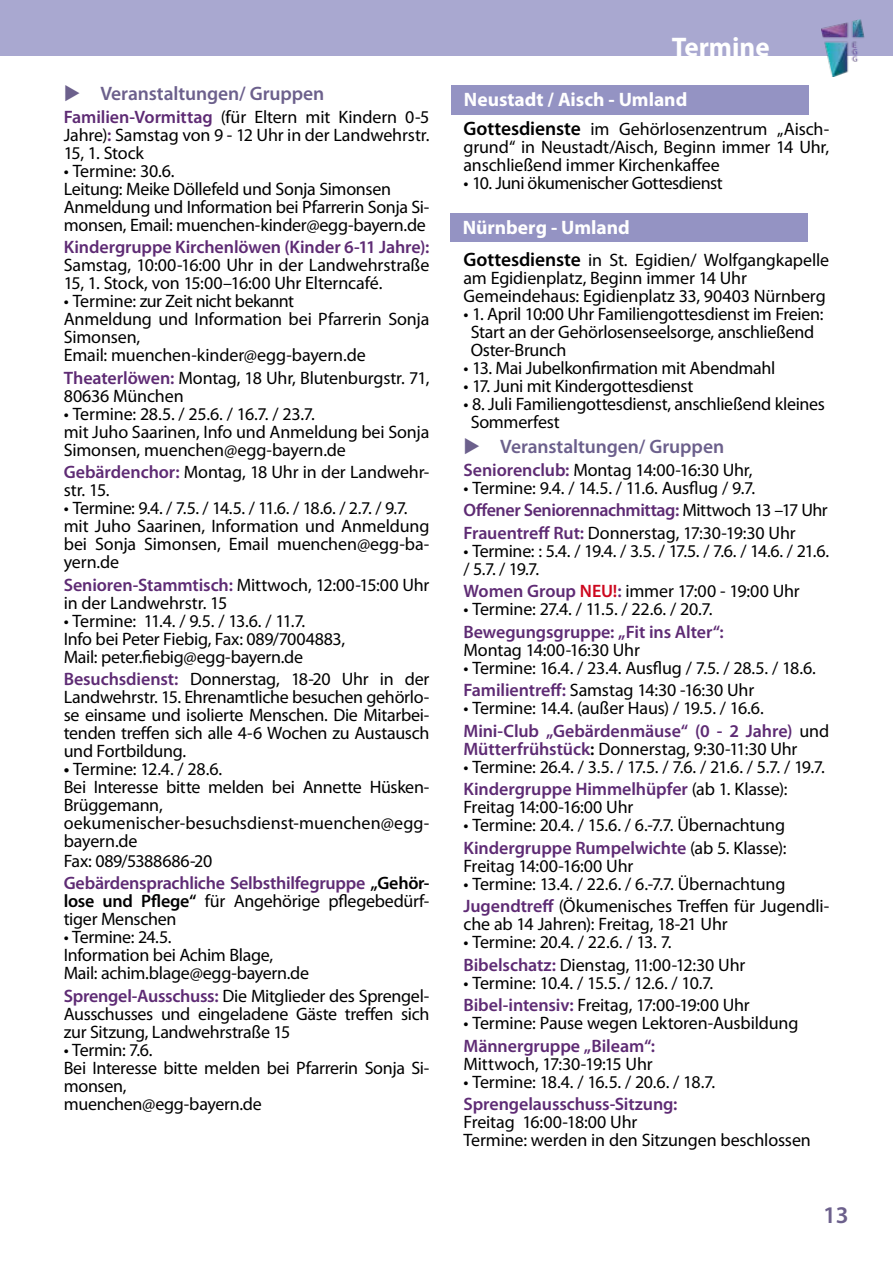
<style>
.page{position:relative;width:893px;height:1263px;background:#fff}
.page>*{position:absolute;margin:0;border:0;box-sizing:border-box;transform-origin:0 0}
.t1{font:700 27px "Myriad Pro";color:#fff}
.t2{font:600 24px "Myriad Pro";color:#6c608c}
.t3{font:600 19.5px "Myriad Pro";letter-spacing:-.005em;color:#6c608c}
.t4{font:700 19.5px "Myriad Pro";color:#fff}
.t5{font:18px/18px "Myriad Pro";letter-spacing:-.01em;color:#000}
.t6{font:600 18px "Myriad Pro";letter-spacing:-.005em;color:#5e2b74}
.t7{font:18px/18px "Myriad Pro";letter-spacing:-.065em;color:#000}
.s1{font-weight:600;color:#5e2b74}
.s2{font-weight:600}
.s3{font-weight:600;font-size:19.5px}
.s4{font-weight:600;color:#cd071e}
</style>
<div class="page">
<div style="left:0;top:0;width:893px;height:55px;background:#a9a8d0"></div>
<img style="left:822px;top:19px;width:54px;height:58px">
<div style="left:451px;top:213px;width:357px;height:29px;background:#9493c3"></div>
<div style="left:452px;top:85px;width:357px;height:30px;background:#9493c3"></div>
<p class="t3" style="left:64px;top:81px;width:262px">◆ Veranstaltungen/ Gruppen</p>
<p class="t5" style="left:64px;top:107px;width:367px;text-align:justify"><span class="s1">Familien-Vormittag</span> (für Eltern mit Kindern 0-5<br>Jahre)<span class="s1">:</span> Samstag von 9 - 12 Uhr in der Landwehrstr.<br>15, 1. Stock</p>
<p class="t5" style="left:64px;top:161px;width:367px">• Termine: 30.6.<br>Leitung: Meike Döllefeld und Sonja Simonsen Anmeldung und Information bei Pfarrerin Sonja Si&shy;monsen, Email: muenchen-kinder@egg-bayern.de</p>
<p class="t6" style="left:64px;top:236px;width:367px">Kindergruppe Kirchenlöwen (Kinder 6-11 Jahre):</p>
<p class="t5" style="left:64px;top:256px;width:367px">Samstag, 10:00-16:00 Uhr in der Landwehrstraße<br>15, 1. Stock, von 15:00–16:00 Uhr Elterncafé.</p>
<p class="t5" style="left:64px;top:292px;width:367px">• Termine: zur Zeit nicht bekannt<br>Anmeldung und Information bei Pfarrerin Sonja Simonsen,<br>Email: muenchen-kinder@egg-bayern.de</p>
<p class="t5" style="left:64px;top:368px;width:367px"><span class="s1">Theaterlöwen:</span> Montag, 18 Uhr, Blutenburgstr. 71,<br>80636 München</p>
<p class="t5" style="left:64px;top:404px;width:367px">• Termine: 28.5. / 25.6. / 16.7. / 23.7.<br>mit Juho Saarinen, Info und Anmeldung bei Sonja<br>Simonsen, muenchen@egg-bayern.de</p>
<p class="t5" style="left:64px;top:463px;width:367px"><span class="s1">Gebärdenchor:</span> Montag, 18 Uhr in der Landwehr&shy;str. 15.</p>
<p class="t5" style="left:64px;top:499px;width:367px">• Termine: 9.4. / 7.5. / 14.5. / 11.6. / 18.6. / 2.7. / 9.7. mit Juho Saarinen, Information und Anmeldung bei Sonja Simonsen, Email muenchen@egg-ba&shy;yern.de</p>
<p class="t5" style="left:64px;top:575px;width:367px"><span class="s1">Senioren-Stammtisch:</span> Mittwoch, 12:00-15:00 Uhr in der Landwehrstr. 15</p>
<p class="t5" style="left:64px;top:611px;width:283px">• Termine: 11.4. / 9.5. / 13.6. / 11.7.<br>Info bei Peter Fiebig, Fax: 089/7004883,<br>Mail: peter.fiebig@egg-bayern.de</p>
<p class="t5" style="left:64px;top:670px;width:367px;text-align:justify"><span class="s1">Besuchsdienst:</span> Donnerstag, 18-20 Uhr in der Landwehrstr. 15. Ehrenamtliche besuchen gehörlo&shy;se einsame und isolierte Menschen. Die Mitarbei&shy;tenden treffen sich alle 4-6 Wochen zu Austausch und Fortbildung.</p>
<p class="t5" style="left:64px;top:760px;width:367px"><span class="s2">•</span> Termine: 12.4. / 28.6.<br>Bei Interesse bitte melden bei Annette Hüsken-<br>Brüggemann, oekumenischer-besuchsdienst-muenchen@egg&shy;bayern.de<br>Fax: 089/5388686-20</p>
<p class="t5" style="left:64px;top:874px;width:367px;text-align:justify"><span class="s1">Gebärdensprachliche Selbsthilfegruppe</span> <span class="s2">„Gehör&shy;lose und Pflege“</span> für Angehörige pflegebedürf&shy;tiger Menschen</p>
<p class="t5" style="left:64px;top:928px;width:247px">• Termine: 24.5.<br>Information bei Achim Blage,<br>Mail: achim.blage@egg-bayern.de</p>
<p class="t5" style="left:64px;top:986px;width:367px;text-align:justify"><span class="s1">Sprengel-Ausschuss:</span> Die Mitglieder des Sprengel-Ausschusses und eingeladene Gäste treffen sich zur Sitzung, Landwehrstraße 15</p>
<p class="t5" style="left:64px;top:1040px;width:367px">• Termin: 7.6.<br>Bei Interesse bitte melden bei Pfarrerin Sonja Si&shy;monsen,<br>muenchen@egg-bayern.de</p>
<h1 class="t1" style="left:672px;top:29px;width:99px">Termine</h1>
<p class="t4" style="left:464px;top:87px;width:225px">Neustadt / Aisch - Umland</p>
<p class="t5" style="left:463px;top:120px;width:367px;text-align:justify"><span class="s3">Gottesdienste</span> im Gehörlosenzentrum „Aisch&shy;grund“ in Neustadt/Aisch, Beginn immer 14 Uhr, anschließend immer Kirchenkaffee</p>
<p class="t5" style="left:463px;top:174px;width:261px">• 10. Juni ökumenischer Gottesdienst</p>
<p class="t4" style="left:463px;top:215px;width:168px">Nürnberg - Umland</p>
<p class="t5" style="left:463px;top:250px;width:367px"><span class="s3">Gottesdienste</span> in St. Egidien/ Wolfgangkapelle am Egidienplatz, Beginn immer 14 Uhr<br>Gemeindehaus: Egidienplatz 33, 90403 Nürnberg</p>
<p class="t5" style="left:471px;top:304px;width:354px;text-indent:-7px">• 1. April 10:00 Uhr Familiengottesdienst im Freien:<br>Start an der Gehörlosenseelsorge, anschließend<br>Oster-Brunch</p>
<p class="t5" style="left:463px;top:358px;width:313px">• 13. Mai Jubelkonfirmation mit Abendmahl</p>
<p class="t5" style="left:463px;top:376px;width:231px">• 17. Juni mit Kindergottesdienst</p>
<p class="t5" style="left:471px;top:394px;width:356px;text-indent:-7px">• 8. Juli Familiengottesdienst, anschließend kleines<br>Sommerfest</p>
<p class="t3" style="left:463px;top:434px;width:262px">◆ Veranstaltungen/ Gruppen</p>
<p class="t5" style="left:463px;top:460px;width:291px"><span class="s1">Seniorenclub:</span> Montag 14:00-16:30 Uhr,</p>
<p class="t5" style="left:463px;top:476px;width:366px;line-height:22.5px">• Termine: 9.4. / 14.5. / 11.6. Ausflug / 9.7.<br><span class="s1">Offener Seniorennachmittag:</span> Mittwoch 13 –17 Uhr<br><span class="s1">Frauentreff Rut:</span> Donnerstag, 17:30-19:30 Uhr</p>
<p class="t7" style="left:463px;top:541px;width:367px">• Termine: : 5.4. / 19.4. / 3.5. / 17.5. / 7.6. / 14.6. / 21.6. / 5.7. / 19.7.</p>
<p class="t5" style="left:463px;top:582px;width:338px"><span class="s1">Women Group</span> <span class="s4">NEU!</span><span class="s1">:</span> immer 17:00 - 19:00 Uhr</p>
<p class="t5" style="left:463px;top:600px;width:250px">• Termine: 27.4. / 11.5. / 22.6. / 20.7.</p>
<p class="t6" style="left:463px;top:620px;width:262px">Bewegungsgruppe: „Fit ins Alter“:</p>
<p class="t5" style="left:463px;top:640px;width:178px">Montag 14:00-16:30 Uhr</p>
<p class="t5" style="left:463px;top:656px;width:354px;line-height:22.5px">• Termine: 16.4. / 23.4. Ausflug / 7.5. / 28.5. / 18.6.<br><span class="s1">Familientreff:</span> Samstag 14:30 -16:30 Uhr</p>
<p class="t5" style="left:463px;top:697px;width:367px;line-height:22.5px">• Termine: 14.4. (außer Haus) / 19.5. / 16.6.<br><span class="s1">Mini-Club „Gebärdenmäuse“ (0 - 2 Jahre)</span> und</p>
<p class="t5" style="left:463px;top:739px;width:335px"><span class="s1">Mütterfrühstück</span><span class="s2">:</span> Donnerstag, 9:30-11:30 Uhr</p>
<p class="t5" style="left:463px;top:755px;width:363px;line-height:22.5px">• Termine: 26.4. / 3.5. / 17.5. / 7.6. / 21.6. / 5.7. / 19.7.<br><span class="s1">Kindergruppe Himmelhüpfer</span> (ab 1. Klasse):</p>
<p class="t5" style="left:463px;top:798px;width:171px">Freitag 14:00-16:00 Uhr</p>
<p class="t5" style="left:463px;top:814px;width:324px;line-height:22.5px">• Termine: 20.4. / 15.6. / 6.-7.7. Übernachtung<br><span class="s1">Kindergruppe Rumpelwichte</span> (ab 5. Klasse):</p>
<p class="t5" style="left:463px;top:856px;width:171px">Freitag 14:00-16:00 Uhr</p>
<p class="t5" style="left:463px;top:872px;width:367px;line-height:22.5px">• Termine: 13.4. / 22.6. / 6.-7.7. Übernachtung<br><span class="s1">Jugendtreff</span> (Ökumenisches Treffen für Jugendli-</p>
<p class="t5" style="left:463px;top:915px;width:266px">che ab 14 Jahren): Freitag, 18-21 Uhr</p>
<p class="t5" style="left:463px;top:931px;width:283px;line-height:22.5px">• Termine: 20.4. / 22.6. / 13. 7.<br><span class="s1">Bibelschatz:</span> Dienstag, 11:00-12:30 Uhr</p>
<p class="t5" style="left:463px;top:971px;width:288px;line-height:22.5px">• Termine: 10.4. / 15.5. / 12.6. / 10.7.<br><span class="s1">Bibel-intensiv:</span> Freitag, 17:00-19:00 Uhr</p>
<p class="t5" style="left:463px;top:1014px;width:336px">• Termine: Pause wegen Lektoren-Ausbildung</p>
<p class="t6" style="left:463px;top:1034px;width:193px">Männergruppe „Bileam“:</p>
<p class="t5" style="left:463px;top:1054px;width:191px">Mittwoch, 17:30-19:15 Uhr</p>
<p class="t5" style="left:463px;top:1072px;width:253px">• Termine: 18.4. / 16.5. / 20.6. / 18.7.</p>
<p class="t6" style="left:463px;top:1093px;width:216px">Sprengelausschuss-Sitzung:</p>
<p class="t5" style="left:463px;top:1113px;width:349px">Freitag 16:00-18:00 Uhr<br>Termine: werden in den Sitzungen beschlossen</p>
<h2 class="t2" style="left:823px;top:1199px;width:27px">13</h2>
</div>
